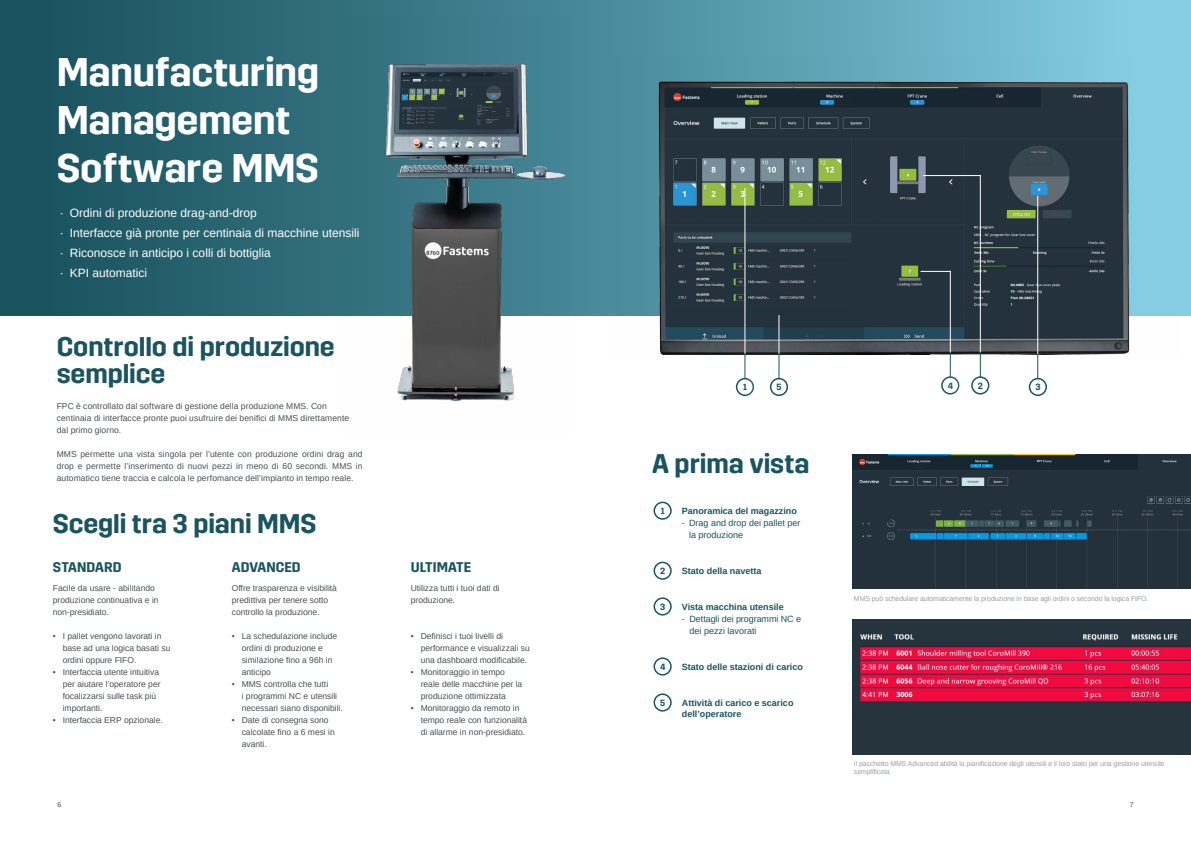
<style>
.page{position:relative;width:1191px;height:842px;background:#fff}
.page>*{position:absolute;margin:0;border:0;box-sizing:border-box;transform-origin:0 0}
.t1{font:600 40px/48px "Trim";letter-spacing:-.005em;color:#fff}
.t2{font:600 27px/27px "Trim";letter-spacing:-.005em;color:#1a5460}
.t3{font:600 14px "Trim";color:#1a5460}
.t4{font:12px/20px "Arimo";color:#fff}
.t5{font:700 9px/11px "Arimo";color:#1a5460}
.t6{font:9px/12px "Arimo";color:#1a5460}
.t7{font:600 9px "Trim";color:#1a5460}
.t8{font:8.5px/12px "Arimo";color:#484f54}
.t9{font:7px/8.4px "Arimo";letter-spacing:-.01em;color:#969fa9}
.t10{font:7px "Arimo";color:#484f54}
</style>
<div class="page">
<div style="left:0;top:0;width:1191px;height:315px;background:linear-gradient(to right,#124b56,#86cfe5)"></div>
<div style="left:653px;top:502px;width:18px;height:18px;border:2px solid #1a5460;border-radius:50%"></div>
<div style="left:653px;top:562px;width:18px;height:18px;border:2px solid #1a5460;border-radius:50%"></div>
<div style="left:653px;top:597px;width:18px;height:18px;border:2px solid #1a5460;border-radius:50%"></div>
<div style="left:653px;top:657px;width:18px;height:18px;border:2px solid #1a5460;border-radius:50%"></div>
<div style="left:653px;top:693px;width:18px;height:18px;border:2px solid #1a5460;border-radius:50%"></div>
<img style="left:341px;top:17px;width:229px;height:385px">
<img style="left:608px;top:56px;width:573px;height:298px">
<div style="left:705px;top:347px;width:79px;height:79px;background:#fff"></div>
<div style="left:736px;top:378px;width:18px;height:18px;border:2px solid #1a5460;border-radius:50%"></div>
<hr style="left:744px;top:188px;width:1px;height:166px;background:#fff">
<div style="left:998px;top:347px;width:79px;height:79px;background:#fff"></div>
<div style="left:1028px;top:378px;width:19px;height:18px;border:2px solid #1a5460;border-radius:50%"></div>
<svg style="left:1037px;top:354px;width:1px;height:25px"></svg>
<hr style="left:1037px;top:196px;width:1px;height:158px;background:#fff">
<div style="left:739px;top:347px;width:79px;height:79px;background:#fff"></div>
<div style="left:770px;top:378px;width:18px;height:18px;border:2px solid #1a5460;border-radius:50%"></div>
<svg style="left:778px;top:354px;width:1px;height:25px"></svg>
<hr style="left:778px;top:315px;width:1px;height:39px;background:#fff">
<div style="left:911px;top:346px;width:78px;height:79px;background:#fff"></div>
<hr style="left:949px;top:271px;width:1px;height:81px;background:#fff">
<div style="left:941px;top:346px;width:78px;height:79px;background:#fff"></div>
<div style="left:971px;top:376px;width:18px;height:18px;border:2px solid #1a5460;border-radius:50%"></div>
<svg style="left:979px;top:352px;width:1px;height:26px"></svg>
<hr style="left:979px;top:175px;width:1px;height:177px;background:#fff">
<hr style="left:920px;top:271px;width:30px;height:1px;background:#fff">
<hr style="left:923px;top:175px;width:57px;height:1px;background:#fff">
<img style="left:852px;top:454px;width:339px;height:135px">
<img style="left:852px;top:620px;width:339px;height:134px">
<h1 class="t1" style="left:57px;top:49px;width:264px">Manufacturing<br>Management<br>Software MMS</h1>
<h3 class="t4" style="left:60px;top:203px;width:301px">· Ordini di produzione drag-and-drop<br>· Interfacce già pronte per centinaia di macchine utensili · Riconosce in anticipo i colli di bottiglia<br>· KPI automatici</h3>
<h2 class="t2" style="left:57px;top:334px;width:279px">Controllo di produzione semplice</h2>
<p class="t8" style="left:57px;top:400px;width:294px">FPC è controllato dal software di gestione della produzione MMS. Con centinaia di interfacce pronte puoi usufruire dei benifici di MMS direttamente dal primo giorno.</p>
<p class="t8" style="left:57px;top:448px;width:307px;text-align:justify">MMS permette una vista singola per l’utente con produzione ordini drag and drop e permette l’inserimento di nuovi pezzi in meno di 60 secondi. MMS in automatico tiene traccia e calcola le perfomance dell’impianto in tempo reale.</p>
<h2 class="t2" style="left:53px;top:511px;width:265px">Scegli tra 3 piani MMS</h2>
<h3 class="t3" style="left:53px;top:559px;width:70px">STANDARD</h3>
<p class="t8" style="left:53px;top:582px;width:107px">Facile da usare - abilitando produzione continuativa e in non-presidiato.</p>
<p class="t8" style="left:63px;top:630px;width:109px;text-indent:-10px">• I pallet vengono lavorati in base ad una logica basati su ordini oppure FIFO.</p>
<p class="t8" style="left:63px;top:666px;width:99px;text-indent:-10px">• Interfaccia utente intuitiva per aiutare l’operatore per focalizzarsi sulle task più importanti.</p>
<p class="t8" style="left:53px;top:714px;width:111px">• Interfaccia ERP opzionale.</p>
<h3 class="t3" style="left:232px;top:559px;width:70px">ADVANCED</h3>
<p class="t8" style="left:232px;top:582px;width:107px">Offre trasparenza e visibilità predittiva per tenere sotto controllo la produzione.</p>
<p class="t8" style="left:242px;top:630px;width:97px;text-indent:-10px">• La schedulazione include ordini di produzione e similazione fino a 96h in anticipo</p>
<p class="t8" style="left:242px;top:678px;width:103px;text-indent:-10px">• MMS controlla che tutti<br>i programmi NC e utensili necessari siano disponibili.</p>
<p class="t8" style="left:242px;top:714px;width:95px;text-indent:-10px">• Date di consegna sono calcolate fino a 6 mesi in avanti.</p>
<h3 class="t3" style="left:411px;top:559px;width:62px">ULTIMATE</h3>
<p class="t8" style="left:411px;top:582px;width:90px">Utilizza tutti i tuoi dati di produzione.</p>
<p class="t8" style="left:421px;top:630px;width:111px;text-indent:-10px">• Definisci i tuoi livelli di performance e visualizzali su una dashboard modificabile.</p>
<p class="t8" style="left:421px;top:666px;width:103px;text-indent:-10px">• Monitoraggio in tempo reale delle macchine per la produzione ottimizzata</p>
<p class="t8" style="left:421px;top:702px;width:108px;text-indent:-10px">• Monitoraggio da remoto in tempo reale con funzionalità di allarme in non-presidiato.</p>
<p class="t7" style="left:743px;top:382px;width:5px">1</p>
<p class="t7" style="left:776px;top:382px;width:7px">5</p>
<p class="t7" style="left:947px;top:380px;width:7px">4</p>
<p class="t7" style="left:978px;top:380px;width:7px">2</p>
<p class="t7" style="left:1035px;top:382px;width:7px">3</p>
<h2 class="t2" style="left:652px;top:451px;width:159px">A prima vista</h2>
<p class="t7" style="left:661px;top:506px;width:5px">1</p>
<p class="t5" style="left:682px;top:506px;width:117px">Panoramica del magazzino</p>
<p class="t6" style="left:689px;top:517px;width:113px;text-indent:-7px">- Drag and drop dei pallet per la produzione</p>
<p class="t7" style="left:660px;top:566px;width:7px">2</p>
<p class="t5" style="left:682px;top:566px;width:81px">Stato della navetta</p>
<p class="t7" style="left:660px;top:601px;width:7px">3</p>
<p class="t5" style="left:682px;top:602px;width:103px">Vista macchina utensile</p>
<p class="t6" style="left:689px;top:613px;width:113px;text-indent:-8px">- Dettagli dei programmi NC e dei pezzi lavorati</p>
<p class="t7" style="left:660px;top:661px;width:7px">4</p>
<p class="t5" style="left:682px;top:662px;width:123px">Stato delle stazioni di carico</p>
<p class="t7" style="left:660px;top:697px;width:7px">5</p>
<p class="t5" style="left:682px;top:698px;width:113px">Attività di carico e scarico dell’operatore</p>
<p class="t9" style="left:854px;top:594px;width:296px">MMS può schedulare automaticamente la produzione in base agli ordini o secondo la logica FIFO.</p>
<p class="t9" style="left:854px;top:759px;width:312px">Il pacchetto MMS Advanced abilità la pianificazione degli utensili e il loro stato per una gestione utensile semplificata.</p>
<p class="t10" style="left:57px;top:800px;width:5px">6</p>
<p class="t10" style="left:1129px;top:800px;width:5px">7</p>
</div>
